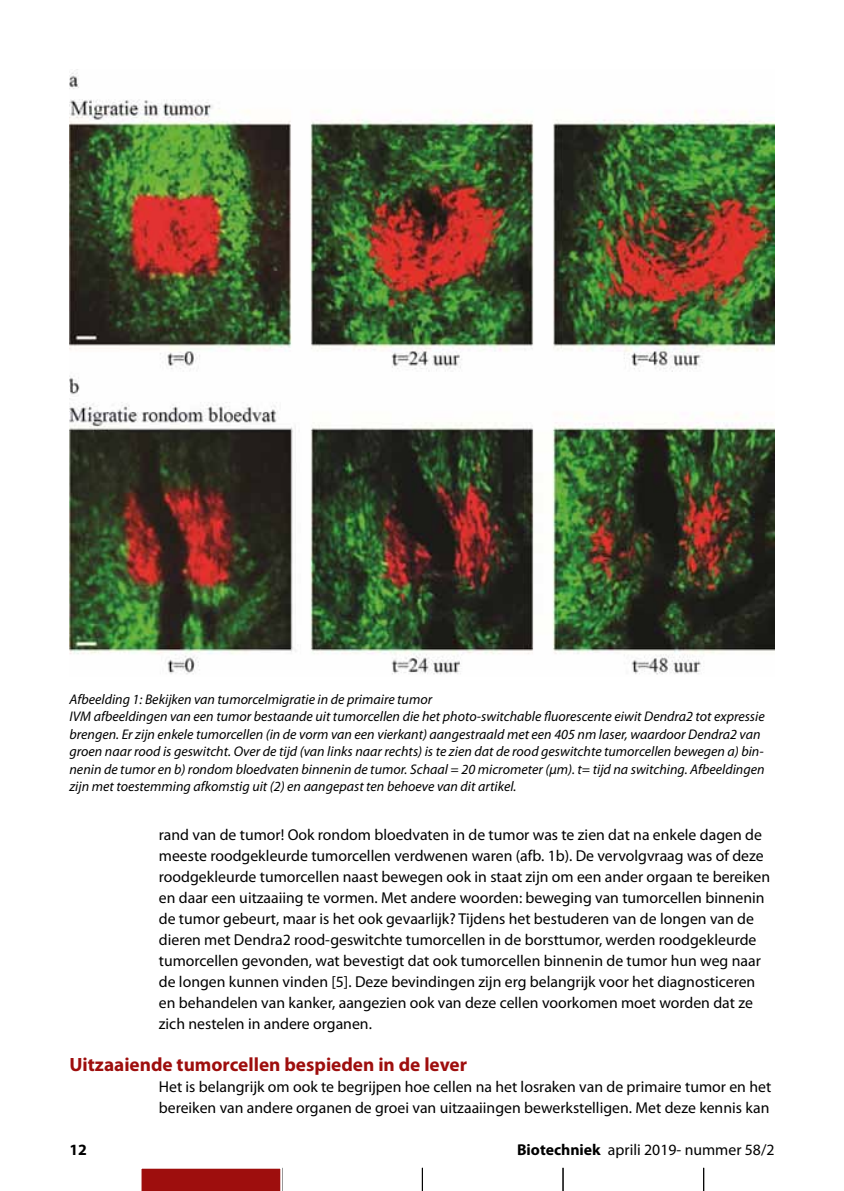
<style>
.page{position:relative;width:844px;height:1191px;background:#fff}
.page>*{position:absolute;margin:0;border:0;box-sizing:border-box;transform-origin:0 0}
.t1{font:700 19.25px "Myriad Pro";color:#9e0e0d}
.t2{font:15.75px/21px "Myriad Pro";color:#000}
.t3{font:700 15.75px "Myriad Pro";color:#000}
.t4{font:italic 14px/17.5px "Myriad Pro";color:#000}
.s1{font-weight:700}
</style>
<div class="page">
<svg style="left:422px;top:1167px;width:1px;height:24px"></svg>
<svg style="left:562px;top:1167px;width:1px;height:24px"></svg>
<svg style="left:703px;top:1167px;width:1px;height:24px"></svg>
<div style="left:141px;top:1168px;width:140px;height:23px;background:#9e0e0d"></div>
<img style="left:69px;top:69px;width:705px;height:606px">
<p class="t4" style="left:69px;top:690px;width:696px">Afbeelding 1: Bekijken van tumorcelmigratie in de primaire tumor<br>IVM afbeeldingen van een tumor bestaande uit tumorcellen die het photo-switchable fluorescente eiwit Dendra2 tot expressie brengen. Er zijn enkele tumorcellen (in de vorm van een vierkant) aangestraald met een 405 nm laser, waardoor Dendra2 van groen naar rood is geswitcht. Over de tijd (van links naar rechts) is te zien dat de rood geswitchte tumorcellen bewegen a) bin&shy;nenin de tumor en b) rondom bloedvaten binnenin de tumor. Schaal = 20 micrometer (µm). t= tijd na switching. Afbeeldingen zijn met toestemming afkomstig uit (2) en aangepast ten behoeve van dit artikel.</p>
<p class="t2" style="left:159px;top:824px;width:612px">rand van de tumor! Ook rondom bloedvaten in de tumor was te zien dat na enkele dagen de meeste roodgekleurde tumorcellen verdwenen waren (afb. 1b). De vervolgvraag was of deze roodgekleurde tumorcellen naast bewegen ook in staat zijn om een ander orgaan te bereiken en daar een uitzaaiing te vormen. Met andere woorden: beweging van tumorcellen binnenin de tumor gebeurt, maar is het ook gevaarlijk? Tijdens het bestuderen van de longen van de dieren met Dendra2 rood-geswitchte tumorcellen in de borsttumor, werden roodgekleurde tumorcellen gevonden, wat bevestigt dat ook tumorcellen binnenin de tumor hun weg naar de longen kunnen vinden [5]. Deze bevindingen zijn erg belangrijk voor het diagnosticeren en behandelen van kanker, aangezien ook van deze cellen voorkomen moet worden dat ze zich nestelen in andere organen.</p>
<p class="t1" style="left:69px;top:1052px;width:399px">Uitzaaiende tumorcellen bespieden in de lever</p>
<p class="t2" style="left:159px;top:1076px;width:613px">Het is belangrijk om ook te begrijpen hoe cellen na het losraken van de primaire tumor en het bereiken van andere organen de groei van uitzaaiingen bewerkstelligen. Met deze kennis kan</p>
<p class="t3" style="left:69px;top:1139px;width:19px">12</p>
<p class="t2" style="left:517px;top:1139px;width:259px"><span class="s1">Biotechniek</span> aprili 2019- nummer 58/2</p>
</div>
